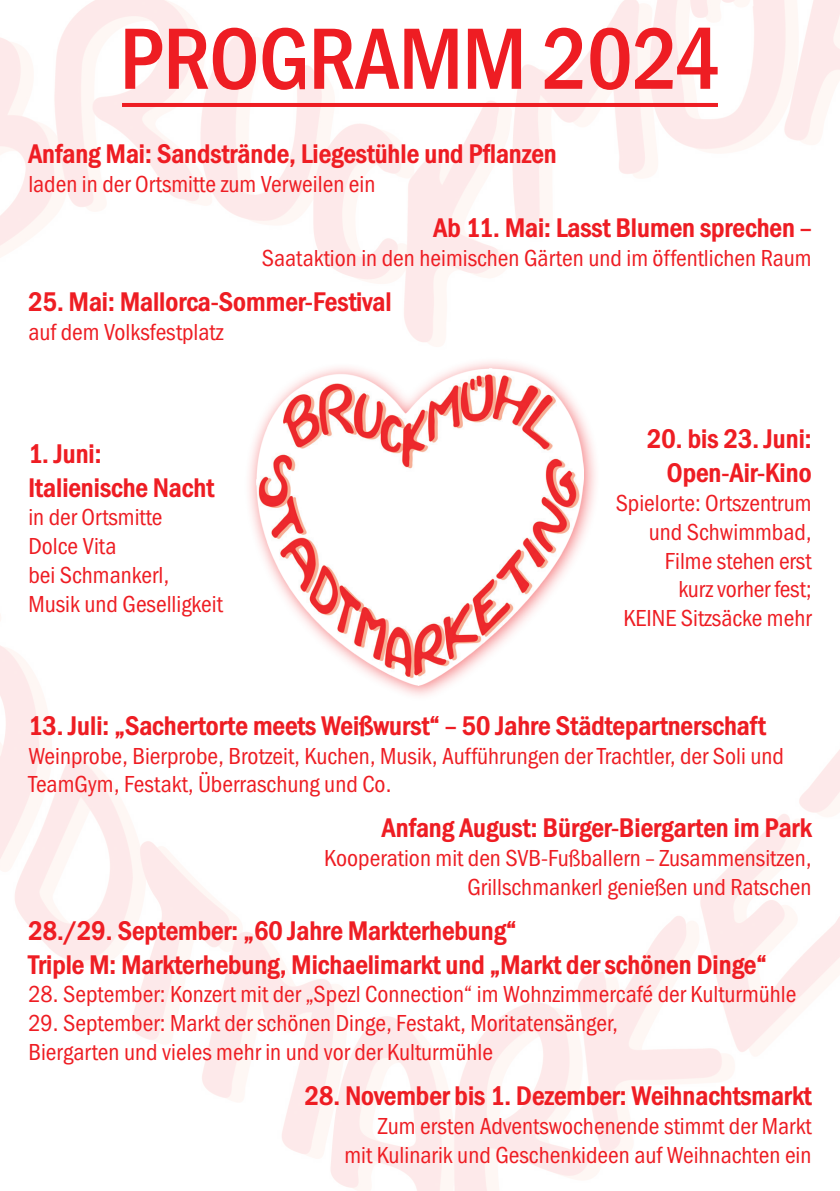
<style>
.page{position:relative;width:840px;height:1191px;background:#fff}
.page>*{position:absolute;margin:0;border:0;box-sizing:border-box;transform-origin:0 0}
.t1{font:700 90px "Franklin Gothic Cond";letter-spacing:-.01em;color:#ee1d23}
.t2{font:800 28px/33.6px "Franklin Gothic Cond";color:#ee1d23}
.t3{font:24px/28.8px "Franklin Gothic Cond";color:#ee1d23}
</style>
<div class="page">
<img style="left:0;top:0;width:839px;height:1191px">
<hr style="left:122px;top:103px;width:595px;height:4px;background:#ee1d23">
<div style="left:244px;top:356px;width:356px;height:345px;background:#ee1d23;opacity:.6"></div>
<img style="left:256px;top:368px;width:327px;height:317px">
<h1 class="t1" style="left:119px;top:8px;width:602px">PROGRAMM 2024</h1>
<p class="t2" style="left:28px;top:137px;width:529px">Anfang Mai: Sandstrände, Liegestühle und Pflanzen</p>
<p class="t3" style="left:28px;top:170px;width:348px">laden in der Ortsmitte zum Verweilen ein</p>
<p class="t2" style="left:433px;top:211px;width:379px">Ab 11. Mai: Lasst Blumen sprechen –</p>
<p class="t3" style="left:262px;top:244px;width:551px">Saataktion in den heimischen Gärten und im öffentlichen Raum</p>
<p class="t2" style="left:28px;top:285px;width:364px">25. Mai: Mallorca-Sommer-Festival</p>
<p class="t3" style="left:28px;top:318px;width:196px">auf dem Volksfestplatz</p>
<p class="t2" style="left:28px;top:437px;width:187px">1. Juni:<br>Italienische Nacht</p>
<p class="t3" style="left:28px;top:503px;width:196px">in der Ortsmitte<br>Dolce Vita<br>bei Schmankerl,<br>Musik und Geselligkeit</p>
<p class="t2" style="left:647px;top:422px;width:166px;text-align:right">20. bis 23. Juni:<br>Open-Air-Kino</p>
<p class="t3" style="left:615px;top:489px;width:197px;text-align:right">Spielorte: Ortszentrum und Schwimmbad,<br>Filme stehen erst<br>kurz vorher fest;<br>KEINE Sitzsäcke mehr</p>
<p class="t2" style="left:28px;top:709px;width:738px">13. Juli: „Sachertorte meets Weißwurst“ – 50 Jahre Städtepartnerschaft</p>
<p class="t3" style="left:28px;top:741px;width:756px">Weinprobe, Bierprobe, Brotzeit, Kuchen, Musik, Aufführungen der Trachtler, der Soli und<br>TeamGym, Festakt, Überraschung und Co.</p>
<p class="t2" style="left:382px;top:811px;width:431px">Anfang August: Bürger-Biergarten im Park</p>
<p class="t3" style="left:324px;top:844px;width:488px;text-align:right">Kooperation mit den SVB-Fußballern – Zusammensitzen,<br>Grillschmankerl genießen und Ratschen</p>
<p class="t2" style="left:28px;top:914px;width:739px">28./29. September: „60 Jahre Markterhebung“<br>Triple M: Markterhebung, Michaelimarkt und „Markt der schönen Dinge“</p>
<p class="t3" style="left:28px;top:980px;width:769px">28. September: Konzert mit der „Spezl Connection“ im Wohnzimmercafé der Kulturmühle</p>
<p class="t3" style="left:28px;top:1009px;width:591px">29. September: Markt der schönen Dinge, Festakt, Moritatensänger,<br>Biergarten und vieles mehr in und vor der Kulturmühle</p>
<p class="t2" style="left:305px;top:1079px;width:508px">28. November bis 1. Dezember: Weihnachtsmarkt</p>
<p class="t3" style="left:344px;top:1111px;width:468px;text-align:right">Zum ersten Adventswochenende stimmt der Markt mit Kulinarik und Geschenkideen auf Weihnachten ein</p>
</div>
